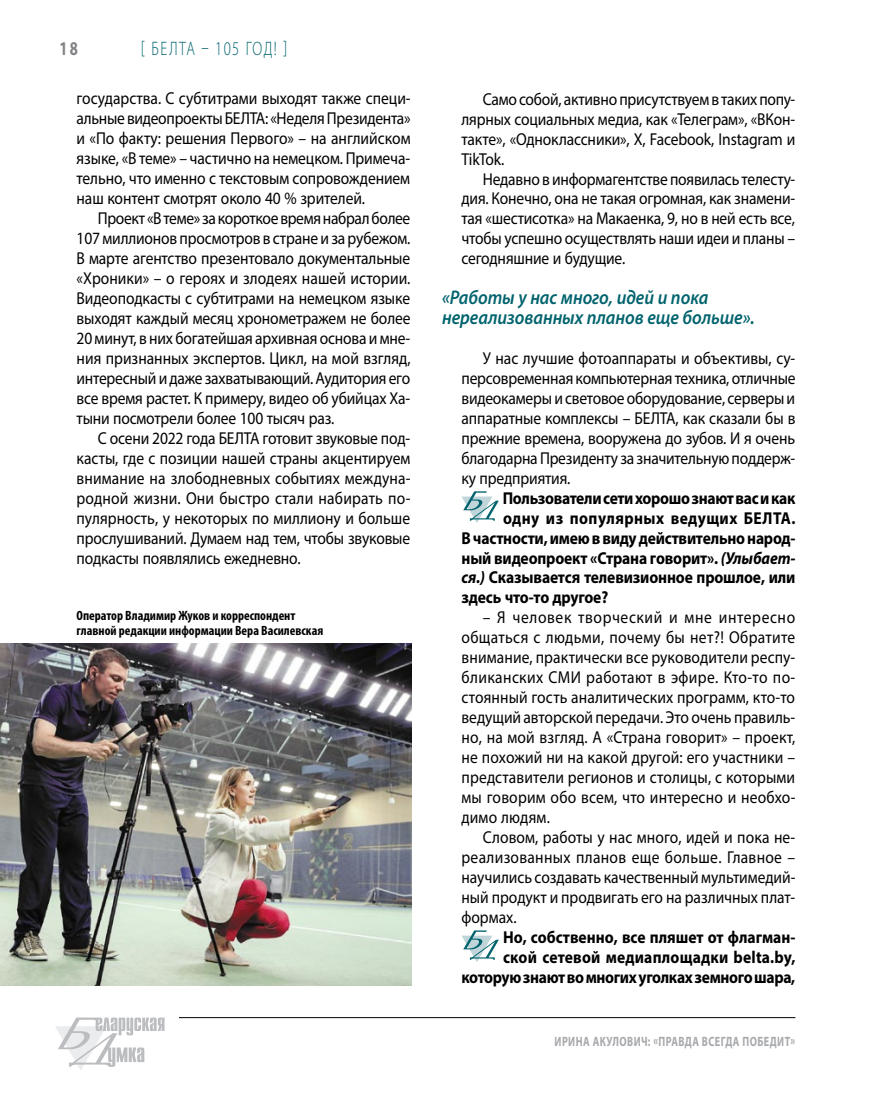
<style>
.page{position:relative;width:872px;height:1106px;background:#fff}
.page>*{position:absolute;margin:0;border:0;box-sizing:border-box;transform-origin:0 0}
.t1{font:italic 600 19.8px/20px "Myriad Pro";letter-spacing:-.005em;color:#00636d;scale:.9 1}
.t2{font:300 19.5px "Myriad Pro";letter-spacing:.09em;color:#00636d;scale:.75 1}
.t3{font:700 19.5px "Myriad Pro";color:#808285;scale:.75 1}
.t4{font:17.25px/20px "Myriad Pro";letter-spacing:-.01em;color:#000;text-align:justify;scale:.9 1}
.t5{font:700 17.25px/20px "Myriad Pro";letter-spacing:-.01em;color:#000;text-align:right;scale:.9 1}
.t6{font:700 17.25px "Myriad Pro";letter-spacing:.03em;color:#000;scale:.9 1}
.t7{font:700 condensed 13.5px/15px "Myriad Pro";color:#000}
.t8{font:700 13.5px "Myriad Pro";letter-spacing:.04em;color:#a7a9ac;scale:.75 1}
.s1{font-style:italic}
</style>
<div class="page">
<hr style="left:179px;top:1017px;width:616px;height:1px;background:#000">
<svg style="left:55px;top:1017px;width:109px;height:53px"></svg>
<svg style="left:461px;top:491px;width:38px;height:32px"></svg>
<svg style="left:462px;top:930px;width:37px;height:32px"></svg>
<img style="left:0;top:643px;width:411px;height:342px">
<p class="t2" style="left:141px;top:38px;width:196px">[ БЕЛТА – 105 год! ]</p>
<p class="t3" style="left:60px;top:36px;width:26px">18</p>
<p class="t4" style="left:77px;top:88px;width:373px">государства. С субтитрами выходят также специ&shy;альные видеопроекты БЕЛТА: «Неделя Президента» и «По факту: решения Первого» – на английском языке, «В теме» – частично на немецком. Примеча&shy;тельно, что именно с текстовым сопровождением наш контент смотрят около 40 % зрителей.</p>
<p class="t4" style="left:77px;top:208px;width:373px;text-indent:21px">Проект «В теме» за короткое время набрал более 107 миллионов просмотров в стране и за рубежом.<br>В марте агентство презентовало документальные «Хроники» – о героях и злодеях нашей истории.<br>Видеоподкасты с субтитрами на немецком языке выходят каждый месяц хронометражем не более 20 минут, в них богатейшая архивная основа и мне&shy;ния признанных экспертов. Цикл, на мой взгляд, интересный и даже захватывающий. Аудитория его все время растет. К примеру, видео об убийцах Ха&shy;тыни посмотрели более 100 тысяч раз.</p>
<p class="t4" style="left:77px;top:428px;width:372px;text-indent:21px">С осени 2022 года БЕЛТА готовит звуковые под&shy;касты, где с позиции нашей страны акцентируем внимание на злободневных событиях междуна&shy;родной жизни. Они быстро стали набирать по&shy;пулярность, у некоторых по миллиону и больше прослушиваний. Думаем над тем, чтобы звуковые подкасты появлялись ежедневно.</p>
<p class="t7" style="left:77px;top:607px;width:248px">Оператор Владимир Жуков и корреспондент главной редакции информации Вера Василевская</p>
<p class="t4" style="left:461px;top:89px;width:372px;text-indent:21px">Само собой, активно присутствуем в таких попу&shy;лярных социальных медиа, как «Телеграм», «ВКон&shy;такте», «Одноклассники», Х, Facebook, Instagram и TikTok.</p>
<p class="t4" style="left:461px;top:168px;width:372px;text-indent:21px">Недавно в информагентстве появилась телесту&shy;дия. Конечно, она не такая огромная, как знамени&shy;тая «шестисотка» на Макаенка, 9, но в ней есть все, чтобы успешно осуществлять наши идеи и планы – сегодняшние и будущие.</p>
<p class="t1" style="left:442px;top:287px;width:349px">«Работы у нас много, идей и пока нереализованных планов еще больше».</p>
<p class="t4" style="left:461px;top:348px;width:373px;text-indent:21px">У нас лучшие фотоаппараты и объективы, су&shy;персовременная компьютерная техника, отличные видеокамеры и световое оборудование, серверы и аппаратные комплексы – БЕЛТА, как сказали бы в прежние времена, вооружена до зубов. И я очень благодарна Президенту за значительную поддерж&shy;ку предприятия.</p>
<p class="t5" style="left:503px;top:487px;width:326px">Пользователи сети хорошо знают вас и как</p>
<p class="t6" style="left:503px;top:506px;width:326px">одну из популярных ведущих БЕЛТА.</p>
<p class="t5" style="left:461px;top:527px;width:372px">В частности, имею в виду действительно народ-</p>
<p class="t5" style="left:461px;top:547px;width:372px">ный видеопроект «Страна говорит». <span class="s1">(Улыбает-</span></p>
<p class="t5" style="left:461px;top:567px;width:372px"><span class="s1">ся.)</span> Сказывается телевизионное прошлое, или</p>
<p class="t5" style="left:461px;top:587px;width:164px">здесь что-то другое?</p>
<p class="t4" style="left:461px;top:607px;width:372px;text-indent:21px">– Я человек творческий и мне интересно общаться с людьми, почему бы нет?! Обратите внимание, практически все руководители респу&shy;бликанских СМИ работают в эфире. Кто-то по&shy;стоянный гость аналитических программ, кто-то ведущий авторской передачи. Это очень правиль&shy;но, на мой взгляд. А «Страна говорит» – проект, не похожий ни на какой другой: его участники – представители регионов и столицы, с которыми мы говорим обо всем, что интересно и необхо&shy;димо людям.</p>
<p class="t4" style="left:461px;top:827px;width:372px;text-indent:21px">Словом, работы у нас много, идей и пока не&shy;реализованных планов еще больше. Главное – научились создавать качественный мультимедий&shy;ный продукт и продвигать его на различных плат&shy;формах.</p>
<p class="t5" style="left:461px;top:926px;width:372px">Но, собственно, все пляшет от флагман-<br>ской сетевой медиаплощадки belta.by, которую знают во многих уголках земного шара,</p>
<p class="t8" style="left:554px;top:1032px;width:322px">Ирина АКУЛОВИЧ: «Правда всегда победит»</p>
</div>
